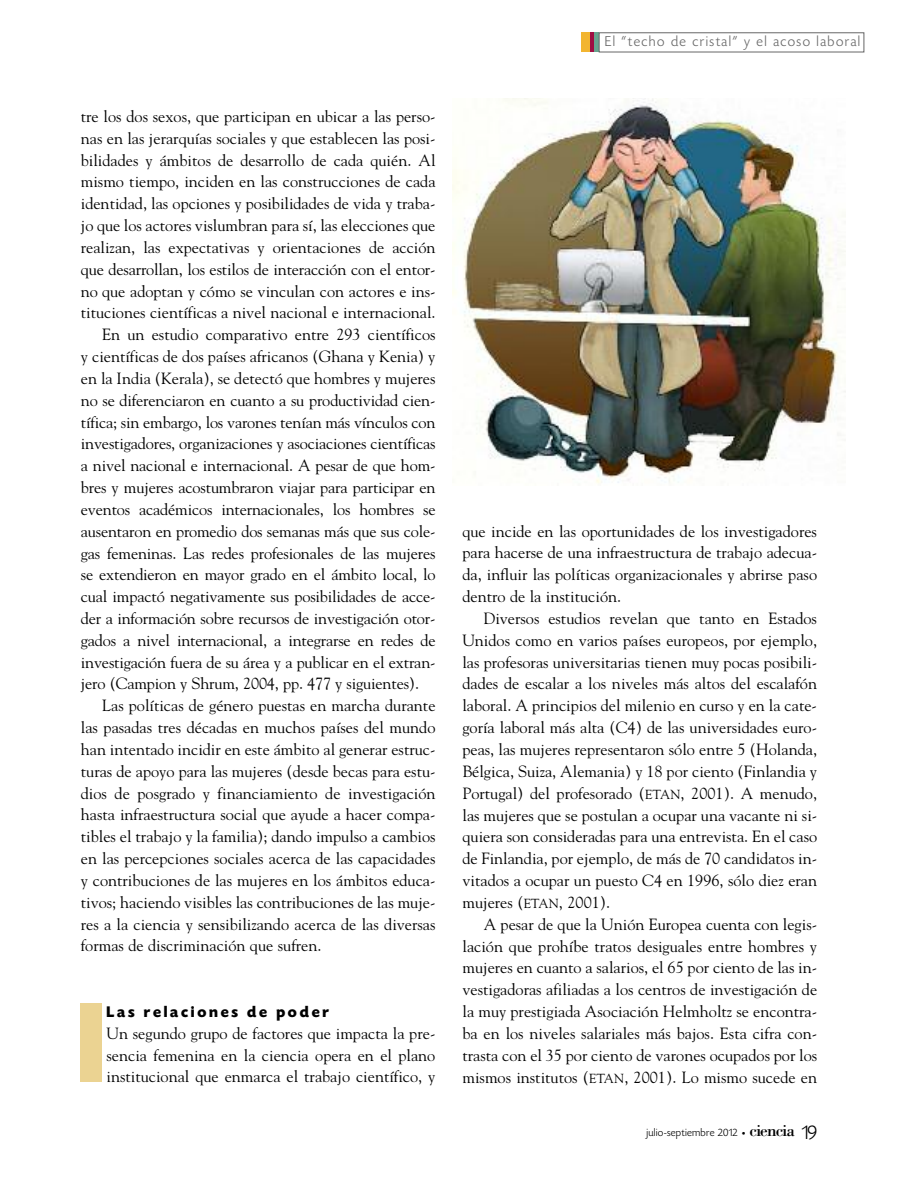
<style>
.page{position:relative;width:915px;height:1191px;background:#fff}
.page>*{position:absolute;margin:0;border:0;box-sizing:border-box;transform-origin:0 0}
.t1{font:17.25px "Bodoni";letter-spacing:-.05em;color:#000}
.t2{font:16.2px/21.9px "Goudy";color:#000;text-align:justify}
.t3{font:700 16.2px "Today HEF";letter-spacing:.17em;color:#000}
.t4{font:300 15px "Today HEF";letter-spacing:.095em;color:#666}
.t5{font:300 11.25px "Today HEF";letter-spacing:.025em;color:#000}
.s1{font-size:13.05px}
.s2{font-family:"Officina Sans";font-weight:400;font-size:7.5px}
.s3{font-family:"Today HEF";font-weight:300;font-size:21px}
</style>
<div class="page">
<hr style="left:581px;top:32px;width:4px;height:20px;background:#f2b531">
<div style="left:585px;top:32px;width:5px;height:20px;background:#f2b531"></div>
<hr style="left:590px;top:32px;width:4px;height:20px;background:#9f0f42">
<div style="left:594px;top:32px;width:5px;height:20px;background:#67a58f"></div>
<div style="left:598px;top:32px;width:266px;height:20px;border:1px solid #666"></div>
<div style="left:81px;top:1003px;width:21px;height:79px;background:#ebd392"></div>
<img style="left:452px;top:98px;width:393px;height:386px">
<p class="t2" style="left:81px;top:105px;width:356px">tre los dos sexos, que participan en ubicar a las perso-</p>
<p class="t2" style="left:81px;top:127px;width:356px">nas en las jerarquías sociales y que establecen las posi-</p>
<p class="t2" style="left:81px;top:149px;width:356px">bilidades y ámbitos de desarrollo de cada quién. Al</p>
<p class="t2" style="left:81px;top:171px;width:356px">mismo tiempo, inciden en las construcciones de cada</p>
<p class="t2" style="left:81px;top:193px;width:356px">identidad, las opciones y posibilidades de vida y traba-</p>
<p class="t2" style="left:81px;top:214px;width:356px">jo que los actores vislumbran para sí, las elecciones que</p>
<p class="t2" style="left:81px;top:236px;width:356px">realizan, las expectativas y orientaciones de acción</p>
<p class="t2" style="left:81px;top:258px;width:356px">que desarrollan, los estilos de interacción con el entor-</p>
<p class="t2" style="left:81px;top:280px;width:356px">no que adoptan y cómo se vinculan con actores e ins-</p>
<p class="t2" style="left:81px;top:302px;width:356px">tituciones científicas a nivel nacional e internacional.</p>
<p class="t2" style="left:102px;top:324px;width:335px">En un estudio comparativo entre 293 científicos</p>
<p class="t2" style="left:81px;top:345px;width:356px">y científicas de dos países africanos (Ghana y Kenia) y</p>
<p class="t2" style="left:81px;top:367px;width:356px">en la India (Kerala), se detectó que hombres y mujeres</p>
<p class="t2" style="left:81px;top:389px;width:356px">no se diferenciaron en cuanto a su productividad cien-</p>
<p class="t2" style="left:81px;top:411px;width:356px">tífica; sin embargo, los varones tenían más vínculos con</p>
<p class="t2" style="left:81px;top:433px;width:356px">investigadores, organizaciones y asociaciones científicas</p>
<p class="t2" style="left:81px;top:454px;width:356px">a nivel nacional e internacional. A pesar de que hom-</p>
<p class="t2" style="left:81px;top:476px;width:356px">bres y mujeres acostumbraron viajar para participar en</p>
<p class="t2" style="left:81px;top:498px;width:356px">eventos académicos internacionales, los hombres se</p>
<p class="t2" style="left:81px;top:520px;width:356px">ausentaron en promedio dos semanas más que sus cole-</p>
<p class="t2" style="left:81px;top:542px;width:356px">gas femeninas. Las redes profesionales de las mujeres</p>
<p class="t2" style="left:81px;top:564px;width:356px">se extendieron en mayor grado en el ámbito local, lo</p>
<p class="t2" style="left:81px;top:585px;width:356px">cual impactó negativamente sus posibilidades de acce-</p>
<p class="t2" style="left:81px;top:607px;width:356px">der a información sobre recursos de investigación otor-</p>
<p class="t2" style="left:81px;top:629px;width:356px">gados a nivel internacional, a integrarse en redes de</p>
<p class="t2" style="left:81px;top:651px;width:356px">investigación fuera de su área y a publicar en el extran-</p>
<p class="t2" style="left:81px;top:673px;width:340px">jero (Campion y Shrum, 2004, pp. 477 y siguientes).</p>
<p class="t2" style="left:102px;top:695px;width:335px">Las políticas de género puestas en marcha durante</p>
<p class="t2" style="left:81px;top:716px;width:356px">las pasadas tres décadas en muchos países del mundo</p>
<p class="t2" style="left:81px;top:738px;width:356px">han intentado incidir en este ámbito al generar estruc-</p>
<p class="t2" style="left:81px;top:760px;width:356px">turas de apoyo para las mujeres (desde becas para estu-</p>
<p class="t2" style="left:81px;top:782px;width:356px">dios de posgrado y financiamiento de investigación</p>
<p class="t2" style="left:81px;top:804px;width:356px">hasta infraestructura social que ayude a hacer compa-</p>
<p class="t2" style="left:81px;top:825px;width:356px">tibles el trabajo y la familia); dando impulso a cambios</p>
<p class="t2" style="left:81px;top:847px;width:356px">en las percepciones sociales acerca de las capacidades</p>
<p class="t2" style="left:81px;top:869px;width:356px">y contribuciones de las mujeres en los ámbitos educa-</p>
<p class="t2" style="left:81px;top:891px;width:356px">tivos; haciendo visibles las contribuciones de las muje-</p>
<p class="t2" style="left:81px;top:913px;width:356px">res a la ciencia y sensibilizando acerca de las diversas</p>
<p class="t2" style="left:81px;top:935px;width:242px">formas de discriminación que sufren.</p>
<p class="t3" style="left:106px;top:1005px;width:224px">Las relaciones de poder</p>
<p class="t2" style="left:106px;top:1022px;width:330px">Un segundo grupo de factores que impacta la pre&shy;sencia femenina en la ciencia opera en el plano institucional que enmarca el trabajo científico, y</p>
<p class="t4" style="left:604px;top:35px;width:257px">El “techo de cristal” y el acoso laboral</p>
<p class="t2" style="left:462px;top:520px;width:356px">que incide en las oportunidades de los investigadores para hacerse de una infraestructura de trabajo adecua&shy;da, influir las políticas organizacionales y abrirse paso dentro de la institución.</p>
<p class="t2" style="left:462px;top:607px;width:356px;text-indent:21px">Diversos estudios revelan que tanto en Estados Unidos como en varios países europeos, por ejemplo, las profesoras universitarias tienen muy pocas posibili&shy;dades de escalar a los niveles más altos del escalafón laboral. A principios del milenio en curso y en la cate&shy;goría laboral más alta (C4) de las universidades euro&shy;peas, las mujeres representaron sólo entre 5 (Holanda, Bélgica, Suiza, Alemania) y 18 por ciento (Finlandia y Portugal) del profesorado (<span class="s1">ETAN</span>, 2001). A menudo, las mujeres que se postulan a ocupar una vacante ni si&shy;quiera son consideradas para una entrevista. En el caso de Finlandia, por ejemplo, de más de 70 candidatos in&shy;vitados a ocupar un puesto C4 en 1996, sólo diez eran mujeres (<span class="s1">ETAN</span>, 2001).</p>
<p class="t2" style="left:462px;top:913px;width:356px;text-indent:21px">A pesar de que la Unión Europea cuenta con legis&shy;lación que prohíbe tratos desiguales entre hombres y mujeres en cuanto a salarios, el 65 por ciento de las in&shy;vestigadoras afiliadas a los centros de investigación de la muy prestigiada Asociación Helmholtz se encontra&shy;ba en los niveles salariales más bajos. Esta cifra con&shy;trasta con el 35 por ciento de varones ocupados por los mismos institutos (<span class="s1">ETAN</span>, 2001). Lo mismo sucede en</p>
<p class="t5" style="left:646px;top:1127px;width:101px">julio-septiembre 2012 <span class="s2">•</span></p>
<p class="t1" style="left:749px;top:1120px;width:69px">ciencia <span class="s3">19</span></p>
</div>
